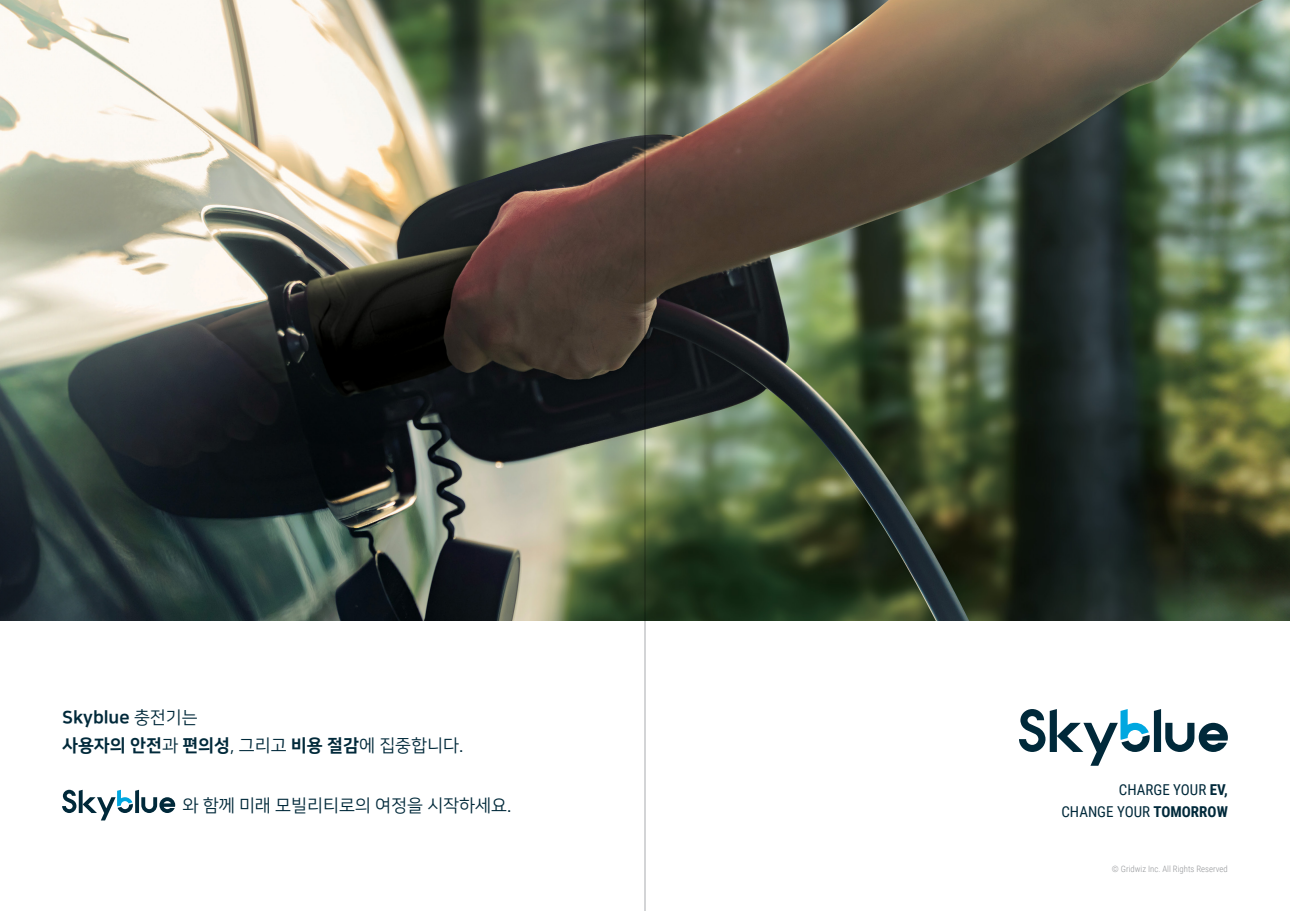
<style>
.page{position:relative;width:1290px;height:911px;background:#fff}
.page>*{position:absolute;margin:0;border:0;box-sizing:border-box;transform-origin:0 0}
.t1{font:17.5px/27.5px "Nanum Square OTFEB";color:#00293a}
.t2{font:17.5px "Nanum Square OTFR";color:#00293a}
.t3{font:15px/22.5px "Roboto Condensed";color:#00293a;text-align:right}
.t4{font:300 8.75px "Roboto Condensed";color:#939598}
.s1{font-family:"Nanum Square OTFR"}
.s2{font-weight:700}
</style>
<div class="page">
<img style="left:652px;top:0;width:638px;height:620px">
<svg style="left:1019px;top:709px;width:209px;height:56px"></svg>
<img style="left:0;top:0;width:652px;height:620px">
<svg style="left:62px;top:789px;width:113px;height:31px"></svg>
<hr style="left:644px;top:0;width:2px;height:911px;background:#babcbe">
<p class="t1" style="left:62px;top:704px;width:403px">Skyblue <span class="s1">충전기는<br></span>사용자의 안전<span class="s1">과</span> 편의성<span class="s1">, 그리고</span> 비용 절감<span class="s1">에 집중합니다.</span></p>
<p class="t2" style="left:182px;top:796px;width:330px">와 함께 미래 모빌리티로의 여정을 시작하세요.</p>
<p class="t3" style="left:1061px;top:777px;width:168px">CHARGE YOUR <span class="s2">EV,<br></span>CHANGE YOUR <span class="s2">TOMORROW</span></p>
<p class="t4" style="left:1112px;top:863px;width:117px">© Gridwiz Inc. All Rights Reserved</p>
</div>
